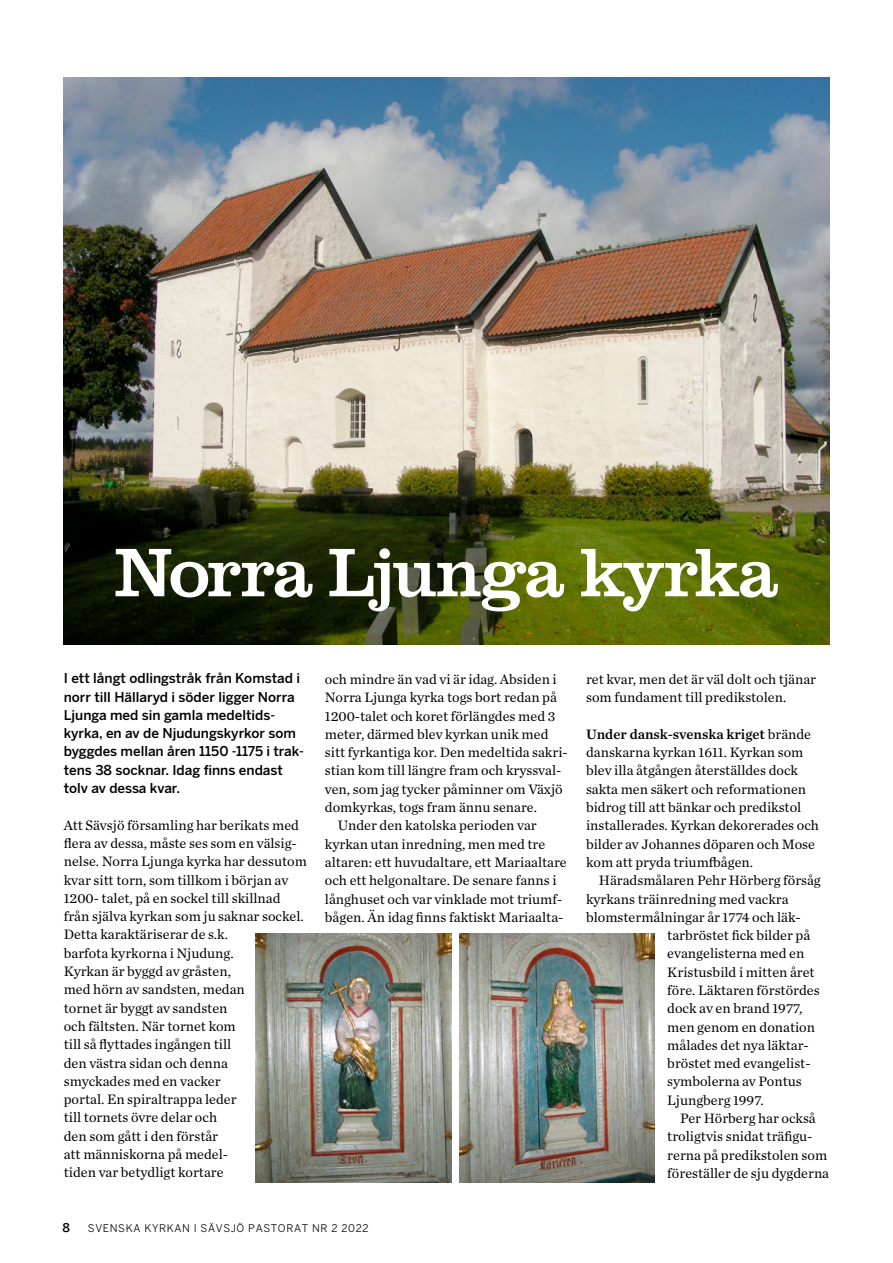
<style>
.page{position:relative;width:893px;height:1263px;background:#fff}
.page>*{position:absolute;margin:0;border:0;box-sizing:border-box;transform-origin:0 0}
.t1{font:70.95px "Clarendon URW";letter-spacing:-.03em;color:#fff}
.t2{font:14.25px/18.3px "Chronicle Text G1";color:#000}
.t3{font:14.25px "Chronicle Text G1 Semi";color:#000}
.t4{font:500 13.5px/18.3px "Benton Sans";color:#000}
.t5{font:500 12px "Benton Sans";color:#000}
.t6{font:10.5px "Benton Sans";letter-spacing:.06em;color:#000}
.s1{font-family:"Chronicle Text G1"}
</style>
<div class="page">
<img style="left:64px;top:78px;width:765px;height:566px">
<img style="left:256px;top:933px;width:195px;height:250px">
<img style="left:459px;top:933px;width:195px;height:250px">
<h1 class="t1" style="left:115px;top:520px;width:665px">Norra Ljunga kyrka</h1>
<p class="t4" style="left:64px;top:669px;width:242px">I ett långt odlingstråk från Komstad i norr till Hällaryd i söder ligger Norra Ljunga med sin gamla medeltids&shy;kyrka, en av de Njudungskyrkor som byggdes mellan åren 1150 -1175 i trak&shy;tens 38 socknar. Idag finns endast tolv av dessa kvar.</p>
<p class="t2" style="left:64px;top:815px;width:245px">Att Sävsjö församling har berikats med flera av dessa, måste ses som en välsig&shy;nelse. Norra Ljunga kyrka har dessutom kvar sitt torn, som tillkom i början av<br>1200- talet, på en sockel till skillnad från själva kyrkan som ju saknar sockel.<br>Detta karaktäriserar de s.k.<br>barfota kyrkorna i Njudung.<br>Kyrkan är byggd av gråsten,<br>med hörn av sandsten, medan<br>tornet är byggt av sandsten<br>och fältsten. När tornet kom<br>till så flyttades ingången till<br>den västra sidan och denna<br>smyckades med en vacker<br>portal. En spiraltrappa leder<br>till tornets övre delar och<br>den som gått i den förstår<br>att människorna på medel-<br>tiden var betydligt kortare</p>
<p class="t2" style="left:325px;top:669px;width:233px">och mindre än vad vi är idag. Absiden i</p>
<p class="t2" style="left:325px;top:687px;width:234px">Norra Ljunga kyrka togs bort redan på</p>
<p class="t2" style="left:325px;top:706px;width:232px">1200-talet och koret förlängdes med 3</p>
<p class="t2" style="left:325px;top:724px;width:225px">meter, därmed blev kyrkan unik med</p>
<p class="t2" style="left:325px;top:742px;width:244px">sitt fyrkantiga kor. Den medeltida sakri-</p>
<p class="t2" style="left:325px;top:761px;width:238px">stian kom till längre fram och kryssval-</p>
<p class="t2" style="left:325px;top:779px;width:239px">ven, som jag tycker påminner om Växjö</p>
<p class="t2" style="left:325px;top:797px;width:214px">domkyrkas, togs fram ännu senare.</p>
<p class="t2" style="left:338px;top:816px;width:201px">Under den katolska perioden var</p>
<p class="t2" style="left:325px;top:834px;width:222px">kyrkan utan inredning, men med tre</p>
<p class="t2" style="left:325px;top:852px;width:243px">altaren: ett huvudaltare, ett Mariaaltare</p>
<p class="t2" style="left:325px;top:870px;width:233px">och ett helgonaltare. De senare fanns i</p>
<p class="t2" style="left:325px;top:889px;width:239px">långhuset och var vinklade mot triumf-</p>
<p class="t2" style="left:325px;top:907px;width:240px">bågen. Än idag finns faktiskt Mariaalta-</p>
<p class="t5" style="left:63px;top:1220px;width:9px">8</p>
<p class="t6" style="left:88px;top:1222px;width:282px">SVENSKA KYRKAN I SÄVSJÖ PASTORAT NR 2 2022</p>
<p class="t2" style="left:586px;top:669px;width:231px">ret kvar, men det är väl dolt och tjänar som fundament till predikstolen.</p>
<p class="t3" style="left:586px;top:723px;width:227px">Under dansk-svenska kriget <span class="s1">brände</span></p>
<p class="t2" style="left:586px;top:742px;width:234px">danskarna kyrkan 1611. Kyrkan som blev illa åtgången återställdes dock sakta men säkert och reformationen bidrog till att bänkar och predikstol installerades. Kyrkan dekorerades och bilder av Johannes döparen och Mose kom att pryda triumfbågen.</p>
<p class="t2" style="left:599px;top:870px;width:223px">Häradsmålaren Pehr Hörberg försåg</p>
<p class="t2" style="left:586px;top:889px;width:204px">kyrkans träinredning med vackra</p>
<p class="t2" style="left:586px;top:907px;width:216px">blomstermålningar år 1774 och läk-</p>
<p class="t2" style="left:667px;top:925px;width:144px">tarbröstet fick bilder på</p>
<p class="t2" style="left:667px;top:944px;width:139px">evangelisterna med en</p>
<p class="t2" style="left:667px;top:962px;width:149px">Kristusbild i mitten året</p>
<p class="t2" style="left:667px;top:980px;width:154px">före. Läktaren förstördes</p>
<p class="t2" style="left:667px;top:998px;width:137px">dock av en brand 1977,</p>
<p class="t2" style="left:667px;top:1017px;width:149px">men genom en donation</p>
<p class="t2" style="left:667px;top:1035px;width:143px">målades det nya läktar-</p>
<p class="t2" style="left:667px;top:1053px;width:145px">bröstet med evangelist-</p>
<p class="t2" style="left:667px;top:1072px;width:136px">symbolerna av Pontus</p>
<p class="t2" style="left:667px;top:1090px;width:98px">Ljungberg 1997.</p>
<p class="t2" style="left:680px;top:1108px;width:137px">Per Hörberg har också</p>
<p class="t2" style="left:667px;top:1127px;width:147px">troligtvis snidat träfigu-</p>
<p class="t2" style="left:667px;top:1145px;width:161px">rerna på predikstolen som</p>
<p class="t2" style="left:667px;top:1163px;width:163px">föreställer de sju dygderna</p>
</div>
